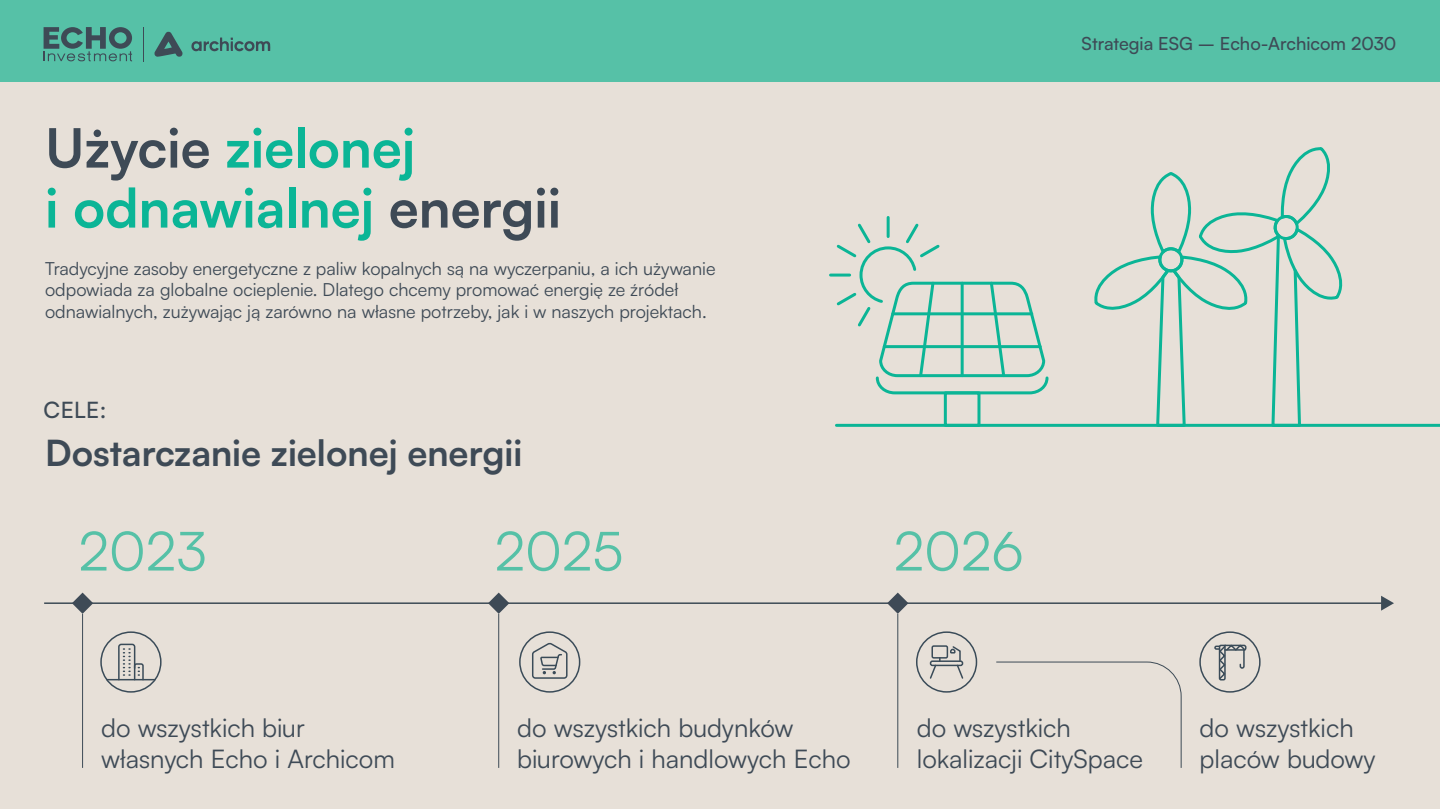
<style>
.page{position:relative;width:1440px;height:810px;background:#fff}
.page>*{position:absolute;margin:0;border:0;box-sizing:border-box;transform-origin:0 0}
.t1{font:700 54px/60px "Satoshi";color:#0bb596}
.t2{font:54px "Satoshi";color:#56c1a7}
.t3{font:700 36px "Satoshi";color:#3e4a56}
.t4{font:25.65px/30.8px "Satoshi";color:#3e4a56}
.t5{font:500 22.5px "Satoshi";color:#3e4a56}
.t6{font:18px/21.6px "Satoshi";color:#3e4a56}
.t7{font:500 18px "Satoshi";color:#3e4a56}
.s1{color:#3e4a56}
</style>
<div class="page">
<div style="left:0;top:80px;width:1440px;height:729px;background:#e7e0d8"></div>
<div style="left:0;top:0;width:1440px;height:81px;background:#56c1a7"></div>
<svg style="left:44px;top:27px;width:88px;height:34px"></svg>
<hr style="left:143px;top:27px;width:1px;height:34px;background:#3e4a56">
<svg style="left:191px;top:37px;width:79px;height:15px"></svg>
<svg style="left:154px;top:31px;width:29px;height:26px"></svg>
<hr style="left:44px;top:602px;width:1339px;height:2px;background:#3d4b56">
<svg style="left:1381px;top:596px;width:13px;height:15px"></svg>
<svg style="left:72px;top:593px;width:21px;height:21px"></svg>
<svg style="left:488px;top:593px;width:21px;height:21px"></svg>
<hr style="left:82px;top:614px;width:1px;height:154px;background:#3d4b56">
<hr style="left:498px;top:614px;width:1px;height:154px;background:#3d4b56">
<svg style="left:887px;top:593px;width:21px;height:21px"></svg>
<hr style="left:897px;top:614px;width:1px;height:154px;background:#3d4b56">
<svg style="left:996px;top:661px;width:186px;height:107px"></svg>
<svg style="left:117px;top:643px;width:28px;height:38px"></svg>
<div style="left:100px;top:631px;width:62px;height:62px;border:2px solid #3a4b58;border-radius:50%"></div>
<hr style="left:107px;top:679px;width:48px;height:1px;background:#3a4b58">
<div style="left:519px;top:631px;width:61px;height:62px;border:2px solid #3a4b58;border-radius:50%"></div>
<svg style="left:532px;top:642px;width:36px;height:37px"></svg>
<div style="left:916px;top:631px;width:61px;height:62px;border:2px solid #3a4b58;border-radius:50%"></div>
<div style="left:930px;top:660px;width:33px;height:6px;border:2px solid #3a4b58;border-radius:2px"></div>
<div style="left:931px;top:645px;width:17px;height:14px;border:2px solid #3a4b58;border-radius:2px"></div>
<svg style="left:929px;top:651px;width:12px;height:28px"></svg>
<svg style="left:949px;top:646px;width:15px;height:33px"></svg>
<div style="left:1199px;top:631px;width:62px;height:62px;border:2px solid #3a4b58;border-radius:50%"></div>
<svg style="left:1214px;top:644px;width:33px;height:37px"></svg>
<hr style="left:887px;top:217px;width:3px;height:20px;background:#0bb596">
<hr style="left:831px;top:274px;width:19px;height:3px;background:#0bb596">
<svg style="left:834px;top:221px;width:215px;height:175px"></svg>
<hr style="left:884px;top:345px;width:156px;height:3px;background:#0bb596">
<hr style="left:893px;top:312px;width:139px;height:3px;background:#0bb596">
<div style="left:944px;top:391px;width:36px;height:36px;border:3px solid #0bb596"></div>
<hr style="left:836px;top:424px;width:604px;height:3px;background:#0bb596">
<svg style="left:1093px;top:81px;width:255px;height:346px"></svg>
<h1 class="t1" style="left:45px;top:115px;width:518px"><span class="s1">Użycie</span> zielonej<br>i odnawialnej <span class="s1">energii</span></h1>
<p class="t6" style="left:45px;top:257px;width:672px">Tradycyjne zasoby energetyczne z paliw kopalnych są na wyczerpaniu, a ich używanie odpowiada za globalne ocieplenie. Dlatego chcemy promować energię ze źródeł odnawialnych, zużywając ją zarówno na własne potrzeby, jak i w naszych projektach.</p>
<p class="t5" style="left:44px;top:394px;width:64px">CELE:</p>
<h2 class="t3" style="left:45px;top:427px;width:479px">Dostarczanie zielonej energii</h2>
<h1 class="t2" style="left:79px;top:515px;width:130px">2023</h1>
<h1 class="t2" style="left:495px;top:515px;width:130px">2025</h1>
<p class="t7" style="left:1082px;top:31px;width:316px">Strategia ESG – Echo-Archicom 2030</p>
<h1 class="t2" style="left:894px;top:515px;width:132px">2026</h1>
<h3 class="t4" style="left:101px;top:711px;width:295px">do wszystkich biur własnych Echo i Archicom</h3>
<h3 class="t4" style="left:517px;top:711px;width:335px">do wszystkich budynków biurowych i handlowych Echo</h3>
<h3 class="t4" style="left:917px;top:711px;width:228px">do wszystkich lokalizacji CitySpace</h3>
<h3 class="t4" style="left:1200px;top:711px;width:178px">do wszystkich placów budowy</h3>
</div>
